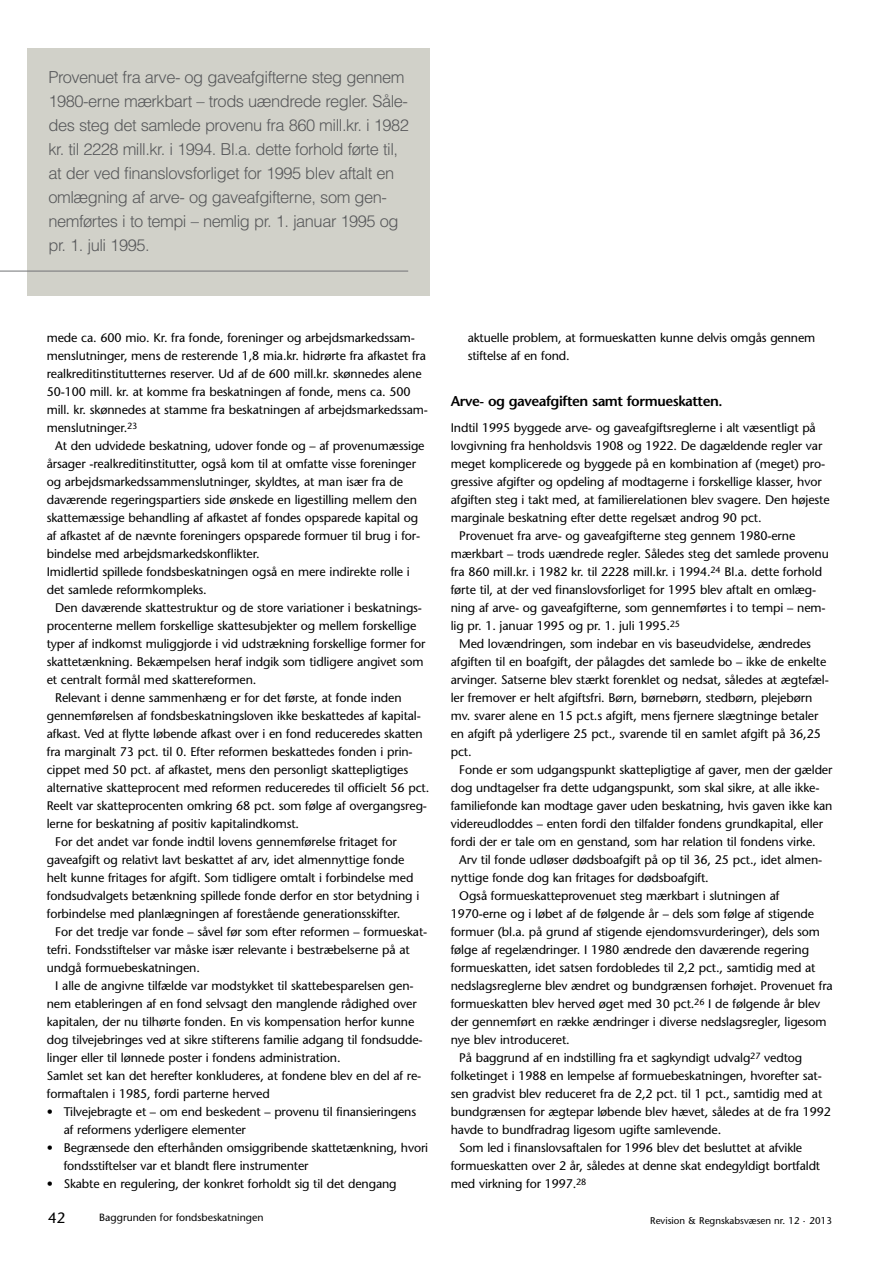
<style>
.page{position:relative;width:893px;height:1263px;background:#fff}
.page>*{position:absolute;margin:0;border:0;box-sizing:border-box;transform-origin:0 0}
.t1{font:300 16.5px/24px "Helvetica";letter-spacing:-.03em;color:#58595b}
.t2{font:15px "Stone Sans";color:#000}
.t3{font:600 14.25px "Stone Sans";letter-spacing:-.03em;color:#000}
.t4{font:12.45px/18px "Stone Sans";letter-spacing:-.01em;color:#000}
.t5{font:10.5px "Stone Sans";color:#000}
.t6{font:9.75px "Stone Sans";color:#000}
</style>
<div class="page">
<div style="left:27px;top:48px;width:402px;height:248px;background:#d1d1c9"></div>
<hr style="left:0;top:271px;width:408px;height:1px;background:#717275">
<p class="t1" style="left:49px;top:65px;width:362px">Provenuet fra arve- og gaveafgifterne steg gennem 1980-erne mærkbart – trods uændrede regler. Såle&shy;des steg det samlede provenu fra 860 mill.kr. i 1982 kr. til 2228 mill.kr. i 1994. Bl.a. dette forhold førte til, at der ved finanslovsforliget for 1995 blev aftalt en omlægning af arve- og gaveafgifterne, som gen&shy;nemførtes i to tempi – nemlig pr. 1. januar 1995 og pr. 1. juli 1995.</p>
<p class="t4" style="left:47px;top:329px;width:383px">mede ca. 600 mio. Kr. fra fonde, foreninger og arbejdsmarkedssam&shy;menslutninger, mens de resterende 1,8 mia.kr. hidrørte fra afkastet fra realkreditinstitutternes reserver. Ud af de 600 mill.kr. skønnedes alene 50-100 mill. kr. at komme fra beskatningen af fonde, mens ca. 500 mill. kr. skønnedes at stamme fra beskatningen af arbejdsmarkedssam&shy;menslutninger.<sup>23</sup></p>
<p class="t4" style="left:47px;top:437px;width:379px;text-indent:9px">At den udvidede beskatning, udover fonde og – af provenumæssige årsager -realkreditinstitutter, også kom til at omfatte visse foreninger og arbejdsmarkedssammenslutninger, skyldtes, at man især fra de daværende regeringspartiers side ønskede en ligestilling mellem den skattemæssige behandling af afkastet af fondes opsparede kapital og af afkastet af de nævnte foreningers opsparede formuer til brug i for&shy;bindelse med arbejdsmarkedskonflikter.<br>Imidlertid spillede fondsbeskatningen også en mere indirekte rolle i det samlede reformkompleks.</p>
<p class="t4" style="left:55px;top:599px;width:368px">Den daværende skattestruktur og de store variationer i beskatnings-</p>
<p class="t4" style="left:47px;top:617px;width:371px">procenterne mellem forskellige skattesubjekter og mellem forskellige</p>
<p class="t4" style="left:47px;top:635px;width:380px">typer af indkomst muliggjorde i vid udstrækning forskellige former for</p>
<p class="t4" style="left:47px;top:653px;width:378px">skattetænkning. Bekæmpelsen heraf indgik som tidligere angivet som</p>
<p class="t4" style="left:47px;top:671px;width:211px">et centralt formål med skattereformen.</p>
<p class="t4" style="left:55px;top:689px;width:348px">Relevant i denne sammenhæng er for det første, at fonde inden</p>
<p class="t4" style="left:47px;top:707px;width:376px">gennemførelsen af fondsbeskatningsloven ikke beskattedes af kapital-</p>
<p class="t4" style="left:47px;top:725px;width:377px">afkast. Ved at flytte løbende afkast over i en fond reduceredes skatten</p>
<p class="t4" style="left:47px;top:743px;width:367px">fra marginalt 73 pct. til 0. Efter reformen beskattedes fonden i prin-</p>
<p class="t4" style="left:47px;top:761px;width:363px">cippet med 50 pct. af afkastet, mens den personligt skattepligtiges</p>
<p class="t4" style="left:47px;top:779px;width:384px">alternative skatteprocent med reformen reduceredes til officielt 56 pct.</p>
<p class="t4" style="left:47px;top:797px;width:382px">Reelt var skatteprocenten omkring 68 pct. som følge af overgangsreg-</p>
<p class="t4" style="left:47px;top:815px;width:254px">lerne for beskatning af positiv kapitalindkomst.</p>
<p class="t4" style="left:55px;top:833px;width:343px">For det andet var fonde indtil lovens gennemførelse fritaget for</p>
<p class="t4" style="left:47px;top:851px;width:359px">gaveafgift og relativt lavt beskattet af arv, idet almennyttige fonde</p>
<p class="t4" style="left:47px;top:869px;width:368px">helt kunne fritages for afgift. Som tidligere omtalt i forbindelse med</p>
<p class="t4" style="left:47px;top:887px;width:374px">fondsudvalgets betænkning spillede fonde derfor en stor betydning i</p>
<p class="t4" style="left:47px;top:905px;width:355px">forbindelse med planlægningen af forestående generationsskifter.</p>
<p class="t4" style="left:55px;top:923px;width:374px">For det tredje var fonde – såvel før som efter reformen – formueskat-</p>
<p class="t4" style="left:47px;top:941px;width:365px">tefri. Fondsstiftelser var måske især relevante i bestræbelserne på at</p>
<p class="t4" style="left:47px;top:959px;width:155px">undgå formuebeskatningen.</p>
<p class="t4" style="left:55px;top:977px;width:360px">I alle de angivne tilfælde var modstykket til skattebesparelsen gen-</p>
<p class="t4" style="left:47px;top:995px;width:371px">nem etableringen af en fond selvsagt den manglende rådighed over</p>
<p class="t4" style="left:47px;top:1013px;width:369px">kapitalen, der nu tilhørte fonden. En vis kompensation herfor kunne</p>
<p class="t4" style="left:47px;top:1031px;width:377px">dog tilvejebringes ved at sikre stifterens familie adgang til fondsudde-</p>
<p class="t4" style="left:47px;top:1049px;width:295px">linger eller til lønnede poster i fondens administration.</p>
<p class="t4" style="left:47px;top:1067px;width:376px">Samlet set kan det herefter konkluderes, at fondene blev en del af re-</p>
<p class="t4" style="left:47px;top:1085px;width:225px">formaftalen i 1985, fordi parterne herved</p>
<p class="t4" style="left:64px;top:1103px;width:354px;text-indent:-17px">• Tilvejebragte et – om end beskedent – provenu til finansieringens af reformens yderligere elementer</p>
<p class="t4" style="left:64px;top:1139px;width:366px;text-indent:-17px">• Begrænsede den efterhånden omsiggribende skattetænkning, hvori fondsstiftelser var et blandt flere instrumenter</p>
<p class="t4" style="left:47px;top:1175px;width:351px">• Skabte en regulering, der konkret forholdt sig til det dengang</p>
<p class="t4" style="left:468px;top:329px;width:349px">aktuelle problem, at formueskatten kunne delvis omgås gennem stiftelse af en fond.</p>
<p class="t3" style="left:451px;top:392px;width:273px">Arve- og gaveafgiften samt formueskatten.</p>
<p class="t4" style="left:451px;top:419px;width:367px">Indtil 1995 byggede arve- og gaveafgiftsreglerne i alt væsentligt på</p>
<p class="t4" style="left:451px;top:437px;width:373px">lovgivning fra henholdsvis 1908 og 1922. De dagældende regler var</p>
<p class="t4" style="left:451px;top:455px;width:376px">meget komplicerede og byggede på en kombination af (meget) pro-</p>
<p class="t4" style="left:451px;top:473px;width:372px">gressive afgifter og opdeling af modtagerne i forskellige klasser, hvor</p>
<p class="t4" style="left:451px;top:491px;width:381px">afgiften steg i takt med, at familierelationen blev svagere. Den højeste</p>
<p class="t4" style="left:451px;top:509px;width:312px">marginale beskatning efter dette regelsæt androg 90 pct.</p>
<p class="t4" style="left:459px;top:527px;width:338px">Provenuet fra arve- og gaveafgifterne steg gennem 1980-erne</p>
<p class="t4" style="left:451px;top:545px;width:380px">mærkbart – trods uændrede regler. Således steg det samlede provenu</p>
<p class="t4" style="left:451px;top:563px;width:373px">fra 860 mill.kr. i 1982 kr. til 2228 mill.kr. i 1994.<sup>24</sup> Bl.a. dette forhold</p>
<p class="t4" style="left:451px;top:581px;width:367px">førte til, at der ved finanslovsforliget for 1995 blev aftalt en omlæg-</p>
<p class="t4" style="left:451px;top:599px;width:376px">ning af arve- og gaveafgifterne, som gennemførtes i to tempi – nem-</p>
<p class="t4" style="left:451px;top:617px;width:231px">lig pr. 1. januar 1995 og pr. 1. juli 1995.<sup>25</sup></p>
<p class="t4" style="left:459px;top:635px;width:353px">Med lovændringen, som indebar en vis baseudvidelse, ændredes</p>
<p class="t4" style="left:451px;top:653px;width:377px">afgiften til en boafgift, der pålagdes det samlede bo – ikke de enkelte</p>
<p class="t4" style="left:451px;top:671px;width:380px">arvinger. Satserne blev stærkt forenklet og nedsat, således at ægtefæl-</p>
<p class="t4" style="left:451px;top:689px;width:363px">ler fremover er helt afgiftsfri. Børn, børnebørn, stedbørn, plejebørn</p>
<p class="t4" style="left:451px;top:707px;width:369px">mv. svarer alene en 15 pct.s afgift, mens fjernere slægtninge betaler</p>
<p class="t4" style="left:451px;top:725px;width:372px">en afgift på yderligere 25 pct., svarende til en samlet afgift på 36,25</p>
<p class="t4" style="left:451px;top:743px;width:22px">pct.</p>
<p class="t4" style="left:459px;top:761px;width:375px">Fonde er som udgangspunkt skattepligtige af gaver, men der gælder</p>
<p class="t4" style="left:451px;top:779px;width:370px">dog undtagelser fra dette udgangspunkt, som skal sikre, at alle ikke-</p>
<p class="t4" style="left:451px;top:797px;width:383px">familiefonde kan modtage gaver uden beskatning, hvis gaven ikke kan</p>
<p class="t4" style="left:451px;top:815px;width:374px">videreudloddes – enten fordi den tilfalder fondens grundkapital, eller</p>
<p class="t4" style="left:451px;top:833px;width:367px">fordi der er tale om en genstand, som har relation til fondens virke.</p>
<p class="t4" style="left:459px;top:851px;width:365px">Arv til fonde udløser dødsboafgift på op til 36, 25 pct., idet almen-</p>
<p class="t4" style="left:451px;top:869px;width:260px">nyttige fonde dog kan fritages for dødsboafgift.</p>
<p class="t4" style="left:459px;top:887px;width:322px">Også formueskatteprovenuet steg mærkbart i slutningen af</p>
<p class="t4" style="left:451px;top:905px;width:365px">1970-erne og i løbet af de følgende år – dels som følge af stigende</p>
<p class="t4" style="left:451px;top:923px;width:371px">formuer (bl.a. på grund af stigende ejendomsvurderinger), dels som</p>
<p class="t4" style="left:451px;top:941px;width:360px">følge af regelændringer. I 1980 ændrede den daværende regering</p>
<p class="t4" style="left:451px;top:959px;width:366px">formueskatten, idet satsen fordobledes til 2,2 pct., samtidig med at</p>
<p class="t4" style="left:451px;top:977px;width:384px">nedslagsreglerne blev ændret og bundgrænsen forhøjet. Provenuet fra</p>
<p class="t4" style="left:451px;top:995px;width:371px">formueskatten blev herved øget med 30 pct.<sup>26</sup> I de følgende år blev</p>
<p class="t4" style="left:451px;top:1013px;width:377px">der gennemført en række ændringer i diverse nedslagsregler, ligesom</p>
<p class="t4" style="left:451px;top:1031px;width:121px">nye blev introduceret.</p>
<p class="t4" style="left:459px;top:1049px;width:345px">På baggrund af en indstilling fra et sagkyndigt udvalg<sup>27</sup> vedtog</p>
<p class="t4" style="left:451px;top:1067px;width:373px">folketinget i 1988 en lempelse af formuebeskatningen, hvorefter sat-</p>
<p class="t4" style="left:451px;top:1085px;width:373px">sen gradvist blev reduceret fra de 2,2 pct. til 1 pct., samtidig med at</p>
<p class="t4" style="left:451px;top:1103px;width:382px">bundgrænsen for ægtepar løbende blev hævet, således at de fra 1992</p>
<p class="t4" style="left:451px;top:1121px;width:272px">havde to bundfradrag ligesom ugifte samlevende.</p>
<p class="t4" style="left:459px;top:1139px;width:345px">Som led i finanslovsaftalen for 1996 blev det besluttet at afvikle</p>
<p class="t4" style="left:451px;top:1157px;width:371px">formueskatten over 2 år, således at denne skat endegyldigt bortfaldt</p>
<p class="t4" style="left:451px;top:1175px;width:137px">med virkning for 1997.<sup>28</sup></p>
<p class="t2" style="left:48px;top:1209px;width:19px">42</p>
<p class="t5" style="left:99px;top:1211px;width:166px">Baggrunden for fondsbeskatningen</p>
<p class="t6" style="left:650px;top:1214px;width:183px">Revision &amp; Regnskabsvæsen nr. 12 · 2013</p>
</div>
